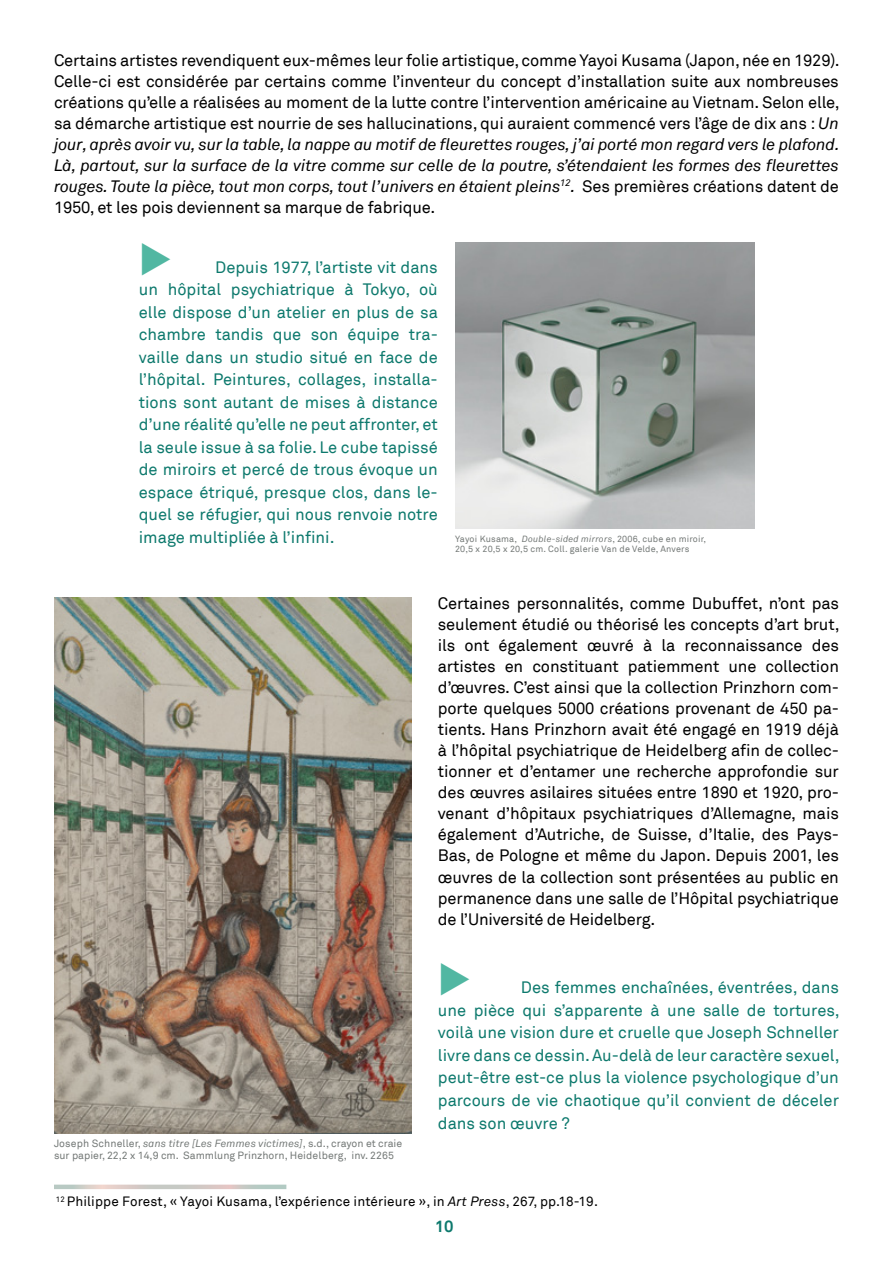
<style>
.page{position:relative;width:893px;height:1263px;background:#fff}
.page>*{position:absolute;margin:0;border:0;box-sizing:border-box;transform-origin:0 0}
.t1{font:16.5px/21px "Akkurat";letter-spacing:-.01em;color:#000;text-align:justify}
.t2{font:16.5px/22.5px "Akkurat";color:#0d796d;text-align:justify}
.t3{font:700 16.5px "Akkurat";color:#0d796d}
.t4{font:13.5px "Akkurat";letter-spacing:.01em;color:#000}
.t5{font:10.5px/12px "Akkurat";color:#747977}
.t6{font:9px/10.5px "Akkurat";letter-spacing:.02em;color:#747977}
.s1{font-style:italic}
.s2{color:#51b7a2}
</style>
<div class="page">
<img style="left:455px;top:243px;width:299px;height:286px">
<img style="left:54px;top:597px;width:358px;height:536px">
<svg style="left:54px;top:1184px;width:232px;height:5px"></svg>
<p class="t1" style="left:54px;top:50px;width:787px">Certains artistes revendiquent eux-mêmes leur folie artistique, comme Yayoi Kusama (Japon, née en 1929).<br>Celle-ci est considérée par certains comme l’inventeur du concept d’installation suite aux nombreuses créations qu’elle a réalisées au moment de la lutte contre l’intervention américaine au Vietnam. Selon elle, sa démarche artistique est nourrie de ses hallucinations, qui auraient commencé vers l’âge de dix ans : <span class="s1">Un jour, après avoir vu, sur la table, la nappe au motif de fleurettes rouges, j’ai porté mon regard vers le plafond.<br>Là, partout, sur la surface de la vitre comme sur celle de la poutre, s’étendaient les formes des fleurettes rouges. Toute la pièce, tout mon corps, tout l’univers en étaient pleins</span><sup>12</sup><span class="s1">.</span> Ses premières créations datent de 1950, et les pois deviennent sa marque de fabrique.</p>
<p class="t2" style="left:139px;top:256px;width:301px"><span class="s2">◆</span> Depuis 1977, l’artiste vit dans un hôpital psychiatrique à Tokyo, où elle dispose d’un atelier en plus de sa chambre tandis que son équipe tra&shy;vaille dans un studio situé en face de l’hôpital. Peintures, collages, installa&shy;tions sont autant de mises à distance d’une réalité qu’elle ne peut affronter, et la seule issue à sa folie. Le cube tapissé de miroirs et percé de trous évoque un espace étriqué, presque clos, dans le&shy;quel se réfugier, qui nous renvoie notre image multipliée à l’infini.</p>
<p class="t6" style="left:455px;top:534px;width:253px">Yayoi Kusama, <span class="s1">Double-sided mirrors</span>, 2006, cube en miroir,<br>20,5 x 20,5 x 20,5 cm. Coll. galerie Van de Velde, Anvers</p>
<p class="t5" style="left:54px;top:1138px;width:350px">Joseph Schneller, <span class="s1">sans titre [Les Femmes victimes]</span>, s.d., crayon et craie sur papier, 22,2 x 14,9 cm. Sammlung Prinzhorn, Heidelberg, inv. 2265</p>
<p class="t1" style="left:438px;top:594px;width:403px">Certaines personnalités, comme Dubuffet, n’ont pas seulement étudié ou théorisé les concepts d’art brut, ils ont également œuvré à la reconnaissance des artistes en constituant patiemment une collection d’œuvres. C’est ainsi que la collection Prinzhorn com&shy;porte quelques 5000 créations provenant de 450 pa&shy;tients. Hans Prinzhorn avait été engagé en 1919 déjà à l’hôpital psychiatrique de Heidelberg afin de collec&shy;tionner et d’entamer une recherche approfondie sur des œuvres asilaires situées entre 1890 et 1920, pro&shy;venant d’hôpitaux psychiatriques d’Allemagne, mais également d’Autriche, de Suisse, d’Italie, des Pays-Bas, de Pologne et même du Japon. Depuis 2001, les œuvres de la collection sont présentées au public en permanence dans une salle de l’Hôpital psychiatrique de l’Université de Heidelberg.</p>
<p class="t2" style="left:438px;top:977px;width:403px"><span class="s2">◆</span> Des femmes enchaînées, éventrées, dans une pièce qui s’apparente à une salle de tortures, voilà une vision dure et cruelle que Joseph Schneller livre dans ce dessin. Au-delà de leur caractère sexuel, peut-être est-ce plus la violence psychologique d’un parcours de vie chaotique qu’il convient de déceler dans son œuvre ?</p>
<p class="t4" style="left:56px;top:1193px;width:544px"><sup>12</sup> Philippe Forest, « Yayoi Kusama, l’expérience intérieure », in <span class="s1">Art Press</span>, 267, pp.18-19.</p>
<p class="t3" style="left:435px;top:1216px;width:20px">10</p>
</div>
